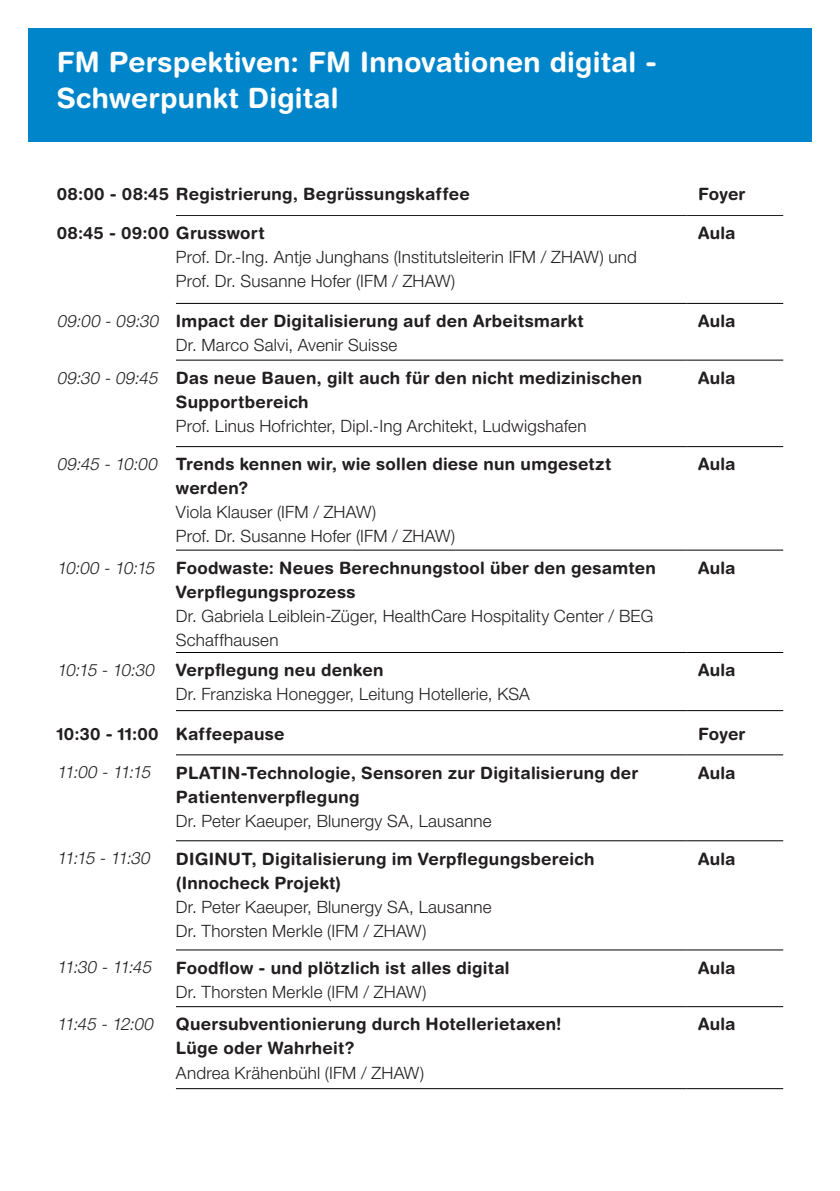
<style>
.page{position:relative;width:840px;height:1191px;background:#fff}
.page>*{position:absolute;margin:0;border:0;box-sizing:border-box;transform-origin:0 0}
.HRB_14_weiss{font:700 28px/36px "Helvetica Rounded LT Std";letter-spacing:.01em;color:#fff}
.HN45L_8_5_black{font:300 17px/24px "Helvetica Neue LT Pro";letter-spacing:.015em;color:#231f20}
.HN45L_8_5_black-2{font:700 17px/24px "Helvetica Rounded LT Std";letter-spacing:.015em;color:#231f20}
.HRB_8_5_black{font:700 17px/24px "Helvetica Rounded LT Std";letter-spacing:.015em;color:#231f20}
.HN45Lk_8_5_black{font:italic 300 17px "Helvetica Neue LT Pro";color:#231f20}
</style>
<div class="page">
<div style="left:28px;top:28px;width:783px;height:114px;background:#0085ca"></div>
<hr style="left:176px;top:303px;width:510px;height:1px;background:#000">
<hr style="left:686px;top:303px;width:96px;height:1px;background:#000">
<hr style="left:176px;top:215px;width:510px;height:1px;background:#231f20">
<hr style="left:686px;top:215px;width:96px;height:1px;background:#231f20">
<hr style="left:176px;top:360px;width:510px;height:1px;background:#000">
<hr style="left:686px;top:360px;width:96px;height:1px;background:#000">
<hr style="left:176px;top:446px;width:510px;height:1px;background:#000">
<hr style="left:686px;top:446px;width:96px;height:1px;background:#000">
<hr style="left:176px;top:550px;width:510px;height:1px;background:#000">
<hr style="left:686px;top:550px;width:96px;height:1px;background:#000">
<hr style="left:176px;top:652px;width:510px;height:1px;background:#000">
<hr style="left:686px;top:652px;width:96px;height:1px;background:#000">
<hr style="left:176px;top:710px;width:510px;height:1px;background:#000">
<hr style="left:686px;top:710px;width:96px;height:1px;background:#000">
<hr style="left:176px;top:754px;width:510px;height:1px;background:#000">
<hr style="left:686px;top:754px;width:96px;height:1px;background:#000">
<hr style="left:176px;top:840px;width:510px;height:1px;background:#000">
<hr style="left:686px;top:840px;width:96px;height:1px;background:#000">
<hr style="left:176px;top:949px;width:510px;height:1px;background:#000">
<hr style="left:686px;top:949px;width:96px;height:1px;background:#000">
<hr style="left:176px;top:1006px;width:510px;height:1px;background:#000">
<hr style="left:686px;top:1006px;width:96px;height:1px;background:#000">
<hr style="left:176px;top:1088px;width:510px;height:1px;background:#000">
<hr style="left:686px;top:1088px;width:96px;height:1px;background:#000">
<p class="HRB_14_weiss" style="left:57px;top:43px;width:601px">FM Perspektiven: FM Innovationen digital -<br>Schwerpunkt Digital</p>
<p class="HRB_8_5_black" style="left:57px;top:181px;width:414px">08:00 - 08:45 Registrierung, Begrüssungskaffee</p>
<p class="HRB_8_5_black" style="left:697px;top:181px;width:49px">Foyer</p>
<p class="HRB_8_5_black" style="left:57px;top:221px;width:209px">08:45 - 09:00 Grusswort</p>
<p class="HN45L_8_5_black" style="left:176px;top:245px;width:462px">Prof. Dr.-Ing. Antje Junghans (Institutsleiterin IFM / ZHAW) und<br>Prof. Dr. Susanne Hofer (IFM / ZHAW)</p>
<p class="HRB_8_5_black" style="left:697px;top:221px;width:39px">Aula</p>
<p class="HN45Lk_8_5_black" style="left:57px;top:310px;width:106px">09:00 - 09:30</p>
<p class="HN45L_8_5_black-2" style="left:176px;top:309px;width:409px">Impact der Digitalisierung auf den Arbeitsmarkt</p>
<p class="HN45L_8_5_black" style="left:176px;top:333px;width:223px">Dr. Marco Salvi, Avenir Suisse</p>
<p class="HN45Lk_8_5_black" style="left:57px;top:367px;width:106px">09:30 - 09:45</p>
<p class="HN45L_8_5_black-2" style="left:176px;top:365px;width:467px">Das neue Bauen, gilt auch für den nicht medizinischen<br>Supportbereich</p>
<p class="HN45L_8_5_black" style="left:176px;top:413px;width:412px">Prof. Linus Hofrichter, Dipl.-Ing Architekt, Ludwigshafen</p>
<p class="HN45Lk_8_5_black" style="left:57px;top:453px;width:105px">09:45 - 10:00</p>
<p class="HRB_8_5_black" style="left:176px;top:452px;width:437px">Trends kennen wir, wie sollen diese nun umgesetzt werden?</p>
<p class="HN45L_8_5_black" style="left:176px;top:500px;width:281px">Viola Klauser (IFM / ZHAW)<br>Prof. Dr. Susanne Hofer (IFM / ZHAW)</p>
<p class="HN45Lk_8_5_black" style="left:57px;top:557px;width:102px">10:00 - 10:15</p>
<p class="HN45L_8_5_black-2" style="left:176px;top:555px;width:481px">Foodwaste: Neues Berechnungstool über den gesamten<br>Verpflegungsprozess</p>
<p class="HN45L_8_5_black" style="left:176px;top:603px;width:478px">Dr. Gabriela Leiblein-Züger, HealthCare Hospitality Center / BEG<br>Schaffhausen</p>
<p class="HN45Lk_8_5_black" style="left:57px;top:659px;width:102px">10:15 - 10:30</p>
<p class="HN45L_8_5_black-2" style="left:176px;top:658px;width:209px">Verpflegung neu denken</p>
<p class="HN45L_8_5_black" style="left:176px;top:682px;width:355px">Dr. Franziska Honegger, Leitung Hotellerie, KSA</p>
<p class="HRB_8_5_black" style="left:697px;top:309px;width:39px">Aula</p>
<p class="HRB_8_5_black" style="left:697px;top:365px;width:39px">Aula</p>
<p class="HRB_8_5_black" style="left:697px;top:452px;width:39px">Aula</p>
<p class="HRB_8_5_black" style="left:697px;top:555px;width:39px">Aula</p>
<p class="HRB_8_5_black" style="left:697px;top:658px;width:39px">Aula</p>
<p class="HRB_8_5_black" style="left:57px;top:721px;width:103px">10:30 - 11:00</p>
<p class="HN45L_8_5_black-2" style="left:176px;top:721px;width:110px">Kaffeepause</p>
<p class="HRB_8_5_black" style="left:697px;top:721px;width:49px">Foyer</p>
<p class="HN45Lk_8_5_black" style="left:57px;top:762px;width:98px">11:00 - 11:15</p>
<p class="HN45L_8_5_black-2" style="left:176px;top:760px;width:463px">PLATIN-Technologie, Sensoren zur Digitalisierung der<br>Patientenverpflegung</p>
<p class="HN45L_8_5_black" style="left:176px;top:808px;width:317px">Dr. Peter Kaeuper, Blunergy SA, Lausanne</p>
<p class="HRB_8_5_black" style="left:697px;top:760px;width:39px">Aula</p>
<p class="HN45Lk_8_5_black" style="left:57px;top:848px;width:98px">11:15 - 11:30</p>
<p class="HN45L_8_5_black-2" style="left:176px;top:846px;width:420px">DIGINUT, Digitalisierung im Verpflegungsbereich (Innocheck Projekt)</p>
<p class="HN45L_8_5_black" style="left:176px;top:894px;width:317px">Dr. Peter Kaeuper, Blunergy SA, Lausanne<br>Dr. Thorsten Merkle (IFM / ZHAW)</p>
<p class="HN45Lk_8_5_black" style="left:57px;top:957px;width:99px">11:30 - 11:45</p>
<p class="HN45L_8_5_black-2" style="left:176px;top:955px;width:335px">Foodflow - und plötzlich ist alles digital</p>
<p class="HN45L_8_5_black" style="left:176px;top:979px;width:252px">Dr. Thorsten Merkle (IFM / ZHAW)</p>
<p class="HN45Lk_8_5_black" style="left:57px;top:1013px;width:101px">11:45 - 12:00</p>
<p class="HN45L_8_5_black-2" style="left:176px;top:1012px;width:387px">Quersubventionierung durch Hotellerietaxen!<br>Lüge oder Wahrheit?</p>
<p class="HN45L_8_5_black" style="left:176px;top:1060px;width:249px">Andrea Krähenbühl (IFM / ZHAW)</p>
<p class="HRB_8_5_black" style="left:697px;top:846px;width:39px">Aula</p>
<p class="HRB_8_5_black" style="left:697px;top:955px;width:39px">Aula</p>
<p class="HRB_8_5_black" style="left:697px;top:1012px;width:39px">Aula</p>
</div>
